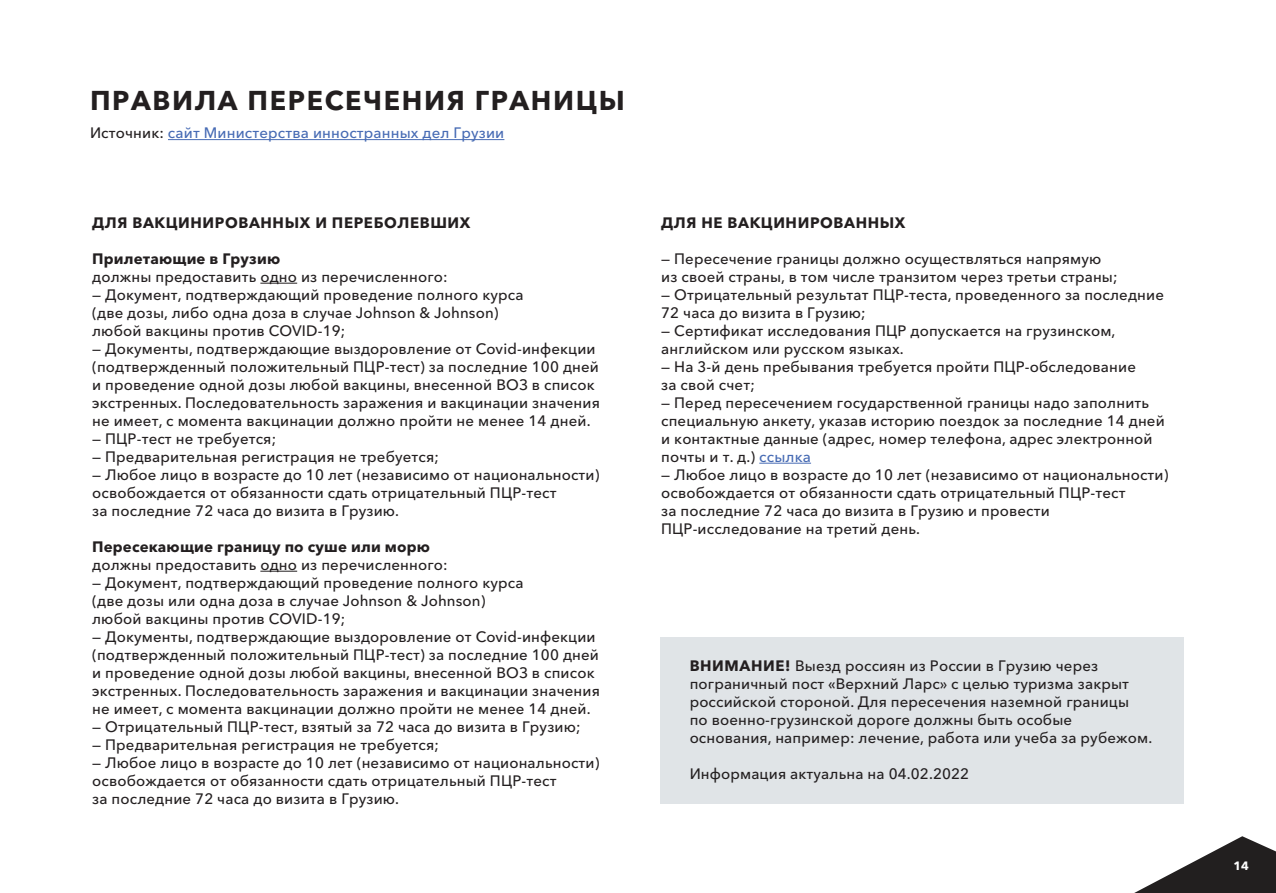
<style>
.page{position:relative;width:1276px;height:893px;background:#fff}
.page>*{position:absolute;margin:0;border:0;box-sizing:border-box;transform-origin:0 0}
.t1{font:700 27px "Avenir Next World";letter-spacing:.06em;color:#231f20}
.t2{font:500 15px/18px "Avenir Next World";letter-spacing:.01em;color:#231f20}
.t3{font:700 15px "Avenir Next World";letter-spacing:.04em;color:#231f20}
.t4{font:700 15px "Avenir Next World";letter-spacing:.01em;color:#231f20}
.t5{font:500 15px "Avenir Next World";letter-spacing:.01em;color:#476bb4}
.t6{font:700 12px "Avenir Next World";color:#fff}
.s1{color:#231f20}
.s2{color:#476bb4}
.s3{font-weight:700}
</style>
<div class="page">
<hr style="left:260px;top:283px;width:37px;height:1px;background:#231f20">
<hr style="left:260px;top:571px;width:37px;height:1px;background:#231f20">
<hr style="left:759px;top:463px;width:52px;height:1px;background:#476bb4">
<hr style="left:168px;top:139px;width:336px;height:1px;background:#476bb4">
<div style="left:660px;top:637px;width:523px;height:166px;background:#e0e4e7"></div>
<svg style="left:1134px;top:836px;width:142px;height:57px"></svg>
<h1 class="t1" style="left:90px;top:84px;width:536px">ПРАВИЛА ПЕРЕСЕЧЕНИЯ ГРАНИЦЫ</h1>
<p class="t5" style="left:90px;top:124px;width:416px"><span class="s1">Источник:</span> сайт Министерства инностранных дел Грузии</p>
<p class="t3" style="left:92px;top:214px;width:380px">ДЛЯ ВАКЦИНИРОВАННЫХ И ПЕРЕБОЛЕВШИХ</p>
<p class="t4" style="left:92px;top:250px;width:190px">Прилетающие в Грузию</p>
<p class="t2" style="left:92px;top:267px;width:357px">должны предоставить одно из перечисленного:</p>
<p class="t2" style="left:92px;top:285px;width:433px">— Документ, подтверждающий проведение полного курса (две дозы, либо одна доза в случае Johnson &amp; Johnson) любой вакцины против COVID-19;</p>
<p class="t2" style="left:92px;top:339px;width:509px">— Документы, подтверждающие выздоровление от Covid-инфекции (подтвержденный положительный ПЦР-тест) за последние 100 дней и проведение одной дозы любой вакцины, внесенной ВОЗ в список экстренных. Последовательность заражения и вакцинации значения не имеет, с момента вакцинации должно пройти не менее 14 дней.</p>
<p class="t2" style="left:92px;top:429px;width:185px">— ПЦР-тест не требуется;</p>
<p class="t2" style="left:92px;top:447px;width:348px">— Предварительная регистрация не требуется;</p>
<p class="t2" style="left:92px;top:465px;width:509px">— Любое лицо в возрасте до 10 лет (независимо от национальности) освобождается от обязанности сдать отрицательный ПЦР-тест<br>за последние 72 часа до визита в Грузию.</p>
<p class="t4" style="left:92px;top:538px;width:339px">Пересекающие границу по суше или морю</p>
<p class="t2" style="left:92px;top:555px;width:357px">должны предоставить одно из перечисленного:</p>
<p class="t2" style="left:92px;top:573px;width:433px">— Документ, подтверждающий проведение полного курса (две дозы или одна доза в случае Johnson &amp; Johnson) любой вакцины против COVID-19;</p>
<p class="t2" style="left:92px;top:627px;width:509px">— Документы, подтверждающие выздоровление от Covid-инфекции (подтвержденный положительный ПЦР-тест) за последние 100 дней и проведение одной дозы любой вакцины, внесенной ВОЗ в список экстренных. Последовательность заражения и вакцинации значения не имеет, с момента вакцинации должно пройти не менее 14 дней.</p>
<p class="t2" style="left:92px;top:717px;width:490px">— Отрицательный ПЦР-тест, взятый за 72 часа до визита в Грузию;</p>
<p class="t2" style="left:92px;top:735px;width:348px">— Предварительная регистрация не требуется;</p>
<p class="t2" style="left:92px;top:753px;width:509px">— Любое лицо в возрасте до 10 лет (независимо от национальности) освобождается от обязанности сдать отрицательный ПЦР-тест<br>за последние 72 часа до визита в Грузию.</p>
<p class="t3" style="left:661px;top:214px;width:246px">ДЛЯ НЕ ВАКЦИНИРОВАННЫХ</p>
<p class="t2" style="left:661px;top:249px;width:458px">— Пересечение границы должно осуществляться напрямую из своей страны, в том числе транзитом через третьи страны;</p>
<p class="t2" style="left:661px;top:285px;width:504px">— Отрицательный результат ПЦР-теста, проведенного за последние<br>72 часа до визита в Грузию;</p>
<p class="t2" style="left:661px;top:321px;width:456px">— Сертификат исследования ПЦР допускается на грузинском, английском или русском языках.</p>
<p class="t2" style="left:661px;top:357px;width:476px">— На 3-й день пребывания требуется пройти ПЦР-обследование за свой счет;</p>
<p class="t2" style="left:661px;top:393px;width:505px">— Перед пересечением государственной границы надо заполнить специальную анкету, указав историю поездок за последние 14 дней и контактные данные (адрес, номер телефона, адрес электронной почты и т. д.) <span class="s2">ссылка</span></p>
<p class="t2" style="left:661px;top:465px;width:509px">— Любое лицо в возрасте до 10 лет (независимо от национальности) освобождается от обязанности сдать отрицательный ПЦР-тест<br>за последние 72 часа до визита в Грузию и провести ПЦР-исследование на третий день.</p>
<p class="t2" style="left:689px;top:657px;width:464px"><span class="s3">ВНИМАНИЕ!</span> Выезд россиян из России в Грузию через пограничный пост «Верхний Ларс» с целью туризма закрыт российской стороной. Для пересечения наземной границы<br>по военно-грузинской дороге должны быть особые основания, например: лечение, работа или учеба за рубежом.</p>
<p class="t2" style="left:689px;top:765px;width:281px">Информация актуальна на 04.02.2022</p>
<p class="t6" style="left:1233px;top:859px;width:17px">14</p>
</div>
